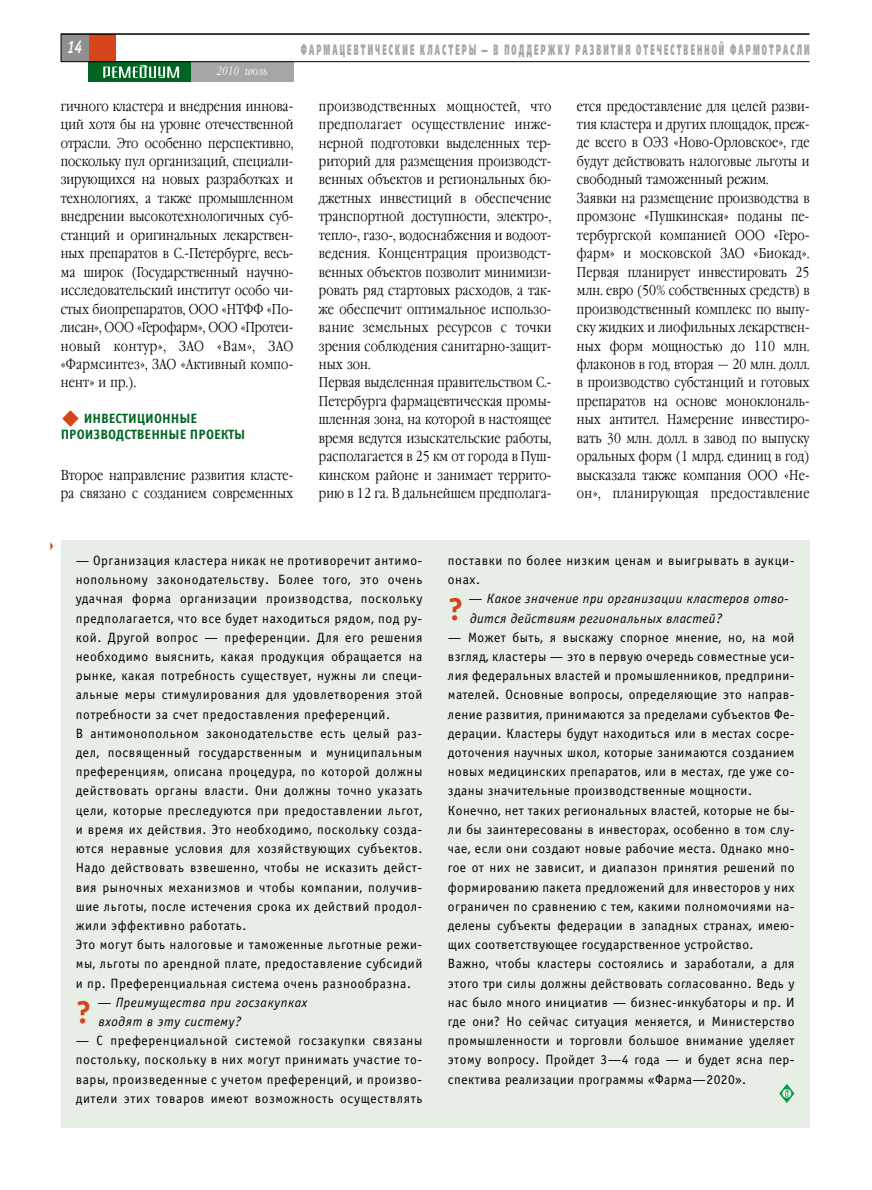
<style>
.page{position:relative;width:872px;height:1190px;background:#fff}
.page>*{position:absolute;margin:0;border:0;box-sizing:border-box;transform-origin:0 0}
.t1{font:700 31.65px "Officina Sans C";color:#d6441b}
.t2{font:italic 700 18px "Officina Sans C";color:#fff;scale:.78 1}
.t3{font:15px "Free Set Black C";letter-spacing:.335em;color:#a6a6a6;scale:.42 1}
.t4{font:300 14.25px/18.5px "Garamond Narrow C";letter-spacing:.01em;color:#000}
.t5{font:13.5px/19.2px "Officina Sans C";letter-spacing:.04em;color:#000}
.t6{font:italic 13.5px/19.2px "Officina Sans C";letter-spacing:.03em;color:#000}
.t7{font:700 13.5px/16.4px "Officina Sans C";color:#006522}
.t8{font:italic 300 12px "Garamond Narrow C";letter-spacing:.015em;color:#fff;scale:.87 1}
</style>
<div class="page">
<div style="left:88px;top:34px;width:28px;height:28px;background:#d6441b"></div>
<div style="left:88px;top:62px;width:103px;height:20px;background:#006522"></div>
<svg style="left:103px;top:65px;width:76px;height:13px"></svg>
<div style="left:61px;top:34px;width:27px;height:28px;background:#8f8f8f"></div>
<svg style="left:61px;top:35px;width:1px;height:26px"></svg>
<hr style="left:61px;top:33px;width:748px;height:2px;background:#000">
<div style="left:191px;top:62px;width:102px;height:20px;background:#a6a6a6"></div>
<svg style="left:62px;top:410px;width:17px;height:17px"></svg>
<hr style="left:61px;top:61px;width:748px;height:1px;background:#000">
<div style="left:61px;top:540px;width:748px;height:587px;background:#e7eee6"></div>
<svg style="left:50px;top:542px;width:3px;height:8px"></svg>
<svg style="left:779px;top:1084px;width:15px;height:19px"></svg>
<h2 class="t2" style="left:67px;top:41px;width:21px">14</h2>
<p class="t3" style="left:301px;top:44px;width:1212px">ФАРМАЦЕВТИЧЕСКИЕ КЛАСТЕРЫ — В ПОДДЕРЖКУ РАЗВИТИЯ ОТЕЧЕСТВЕННОЙ ФАРМОТРАСЛИ</p>
<p class="t8" style="left:217px;top:66px;width:60px">2010 июль</p>
<p class="t4" style="left:61px;top:98px;width:234px;text-align:justify">гичного кластера и внедрения иннова&shy;ций хотя бы на уровне отечественной отрасли. Это особенно перспективно, поскольку пул организаций, специали&shy;зирующихся на новых разработках и технологиях, а также промышленном внедрении высокотехнологичных суб&shy;станций и оригинальных лекарствен&shy;ных препаратов в С.-Петербурге, весь&shy;ма широк (Государственный научно&shy;исследовательский институт особо чи&shy;стых биопрепаратов, ООО «НТФФ «По&shy;лисан», ООО «Герофарм», ООО «Протеи&shy;новый контур», ЗАО «Вам», ЗАО «Фармсинтез», ЗАО «Активный компо&shy;нент» и пр.).</p>
<p class="t7" style="left:61px;top:411px;width:186px;text-indent:23px">ИНВЕСТИЦИОННЫЕ<br>ПРОИЗВОДСТВЕННЫЕ ПРОЕКТЫ</p>
<p class="t4" style="left:61px;top:467px;width:234px">Второе направление развития класте&shy;ра связано с созданием современных</p>
<p class="t4" style="left:319px;top:98px;width:234px">производственных мощностей, что предполагает осуществление инже&shy;нерной подготовки выделенных тер&shy;риторий для размещения производст&shy;венных объектов и региональных бю&shy;джетных инвестиций в обеспечение транспортной доступности, электро-, тепло-, газо-, водоснабжения и водоот&shy;ведения. Концентрация производст&shy;венных объектов позволит минимизи&shy;ровать ряд стартовых расходов, а так&shy;же обеспечит оптимальное использо&shy;вание земельных ресурсов с точки зрения соблюдения санитарно-защит&shy;ных зон.<br>Первая выделенная правительством С.- Петербурга фармацевтическая промы&shy;шленная зона, на которой в настоящее время ведутся изыскательские работы, располагается в 25 км от города в Пуш&shy;кинском районе и занимает террито&shy;рию в 12 га. В дальнейшем предполага-</p>
<p class="t4" style="left:577px;top:98px;width:234px">ется предоставление для целей разви&shy;тия кластера и других площадок, преж&shy;де всего в ОЭЗ «Ново-Орловское», где будут действовать налоговые льготы и свободный таможенный режим.<br>Заявки на размещение производства в промзоне «Пушкинская» поданы пе&shy;тербургской компанией ООО «Геро&shy;фарм» и московской ЗАО «Биокад».<br>Первая планирует инвестировать 25 млн. евро (50% собственных средств) в производственный комплекс по выпу&shy;ску жидких и лиофильных лекарствен&shy;ных форм мощностью до 110 млн. флаконов в год, вторая — 20 млн. долл. в производство субстанций и готовых препаратов на основе моноклональ&shy;ных антител. Намерение инвестиро&shy;вать 30 млн. долл. в завод по выпуску оральных форм (1 млрд. единиц в год) высказала также компания ООО «Не&shy;он», планирующая предоставление</p>
<p class="t5" style="left:76px;top:552px;width:348px">— Организация кластера никак не противоречит антимо&shy;нопольному законодательству. Более того, это очень удачная форма организации производства, поскольку предполагается, что все будет находиться рядом, под ру&shy;кой. Другой вопрос — преференции. Для его решения необходимо выяснить, какая продукция обращается на рынке, какая потребность существует, нужны ли специ&shy;альные меры стимулирования для удовлетворения этой потребности за счет предоставления преференций.<br>В антимонопольном законодательстве есть целый раз&shy;дел, посвященный государственным и муниципальным преференциям, описана процедура, по которой должны действовать органы власти. Они должны точно указать цели, которые преследуются при предоставлении льгот, и время их действия. Это необходимо, поскольку созда&shy;ются неравные условия для хозяйствующих субъектов.<br>Надо действовать взвешенно, чтобы не исказить дейст&shy;вия рыночных механизмов и чтобы компании, получив&shy;шие льготы, после истечения срока их действий продол&shy;жили эффективно работать.<br>Это могут быть налоговые и таможенные льготные режи&shy;мы, льготы по арендной плате, предоставление субсидий и пр. Преференциальная система очень разнообразна.</p>
<p class="t6" style="left:98px;top:994px;width:211px">— Преимущества при госзакупках входят в эту систему?</p>
<p class="t5" style="left:76px;top:1032px;width:348px;text-align:justify">— С преференциальной системой госзакупки связаны постольку, поскольку в них могут принимать участие то&shy;вары, произведенные с учетом преференций, и произво&shy;дители этих товаров имеют возможность осуществлять</p>
<h1 class="t1" style="left:76px;top:1001px;width:17px">?</h1>
<p class="t5" style="left:448px;top:552px;width:348px">поставки по более низким ценам и выигрывать в аукци&shy;онах.</p>
<p class="t6" style="left:469px;top:590px;width:321px">— Какое значение при организации кластеров отво&shy;дится действиям региональных властей?</p>
<p class="t5" style="left:448px;top:629px;width:348px">— Может быть, я выскажу спорное мнение, но, на мой взгляд, кластеры — это в первую очередь совместные уси&shy;лия федеральных властей и промышленников, предприни&shy;мателей. Основные вопросы, определяющие это направ&shy;ление развития, принимаются за пределами субъектов Фе&shy;дерации. Кластеры будут находиться или в местах сосре&shy;доточения научных школ, которые занимаются созданием новых медицинских препаратов, или в местах, где уже со&shy;зданы значительные производственные мощности.<br>Конечно, нет таких региональных властей, которые не бы&shy;ли бы заинтересованы в инвесторах, особенно в том слу&shy;чае, если они создают новые рабочие места. Однако мно&shy;гое от них не зависит, и диапазон принятия решений по формированию пакета предложений для инвесторов у них ограничен по сравнению с тем, какими полномочиями на&shy;делены субъекты федерации в западных странах, имею&shy;щих соответствующее государственное устройство.<br>Важно, чтобы кластеры состоялись и заработали, а для этого три силы должны действовать согласованно. Ведь у нас было много инициатив — бизнес-инкубаторы и пр. И где они? Но сейчас ситуация меняется, и Министерство промышленности и торговли большое внимание уделяет этому вопросу. Пройдет 3—4 года — и будет ясна пер&shy;спектива реализации программы «Фарма—2020».</p>
<h1 class="t1" style="left:448px;top:598px;width:17px">?</h1>
</div>
